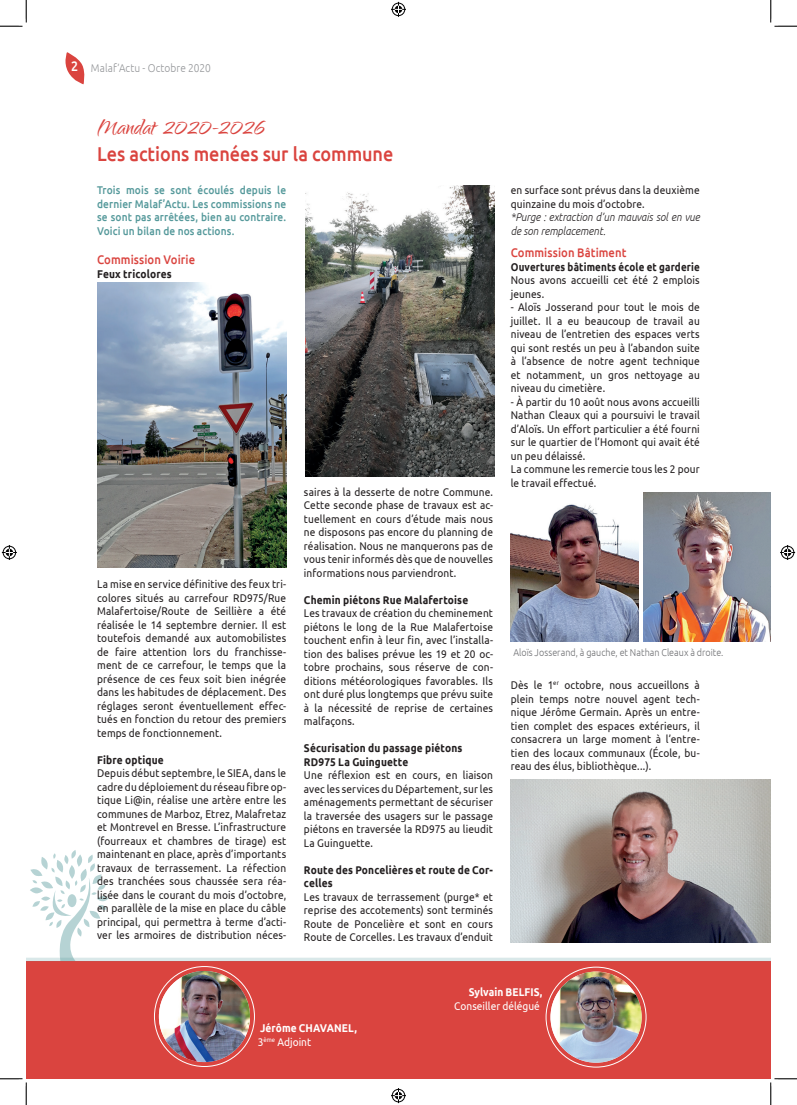
<style>
.page{position:relative;width:797px;height:1105px;background:#fff}
.page>*{position:absolute;margin:0;border:0;box-sizing:border-box;transform-origin:0 0}
.t1{font:28.75px "Qwigley";letter-spacing:.005em;color:#da443f}
.t2{font:500 20px "Ubuntu";letter-spacing:-.005em;color:#da443f;scale:.9 1}
.t3{font:500 12.5px "Ubuntu";letter-spacing:.005em;color:#da443f;scale:.9 1}
.t4{font:11.25px/13.5px "Ubuntu";letter-spacing:.01em;color:#231f20;text-align:justify;scale:.9 1}
.t5{font:700 11.25px/13.5px "Ubuntu";letter-spacing:.015em;color:#231f20;scale:.9 1}
.t6{font:500 11.25px/13.5px "Ubuntu";letter-spacing:.01em;color:#55999b;text-align:justify;scale:.9 1}
.t7{font:italic 300 11.25px/13.5px "Ubuntu";color:#231f20;scale:.9 1}
.t8{font:700 11.25px/13.5px "Ubuntu";letter-spacing:.005em;color:#fff;scale:.9 1}
.t9{font:700 11.25px "Ubuntu";letter-spacing:.015em;color:#231f20;scale:.87 1}
.t10{font:300 11.25px "Ubuntu";letter-spacing:.01em;color:#939598;scale:.9 1}
.t11{font:11.25px "Ubuntu";color:#fff;scale:.9 1}
.t12{font:300 10px "Ubuntu";letter-spacing:.005em;color:#6c6d70;scale:.9 1}
.s1{font-weight:500;font-size:13.75px;color:#fff}
.s2{font-weight:400}
</style>
<div class="page">
<svg style="left:65px;top:52px;width:20px;height:32px"></svg>
<svg style="left:30px;top:850px;width:76px;height:44px"></svg>
<div style="left:26px;top:961px;width:744px;height:118px;background:#da443f"></div>
<hr style="left:770px;top:961px;width:1px;height:118px;background:#da443f">
<svg style="left:26px;top:894px;width:744px;height:68px"></svg>
<img style="left:550px;top:971px;width:91px;height:92px;border-radius:46px">
<img style="left:159px;top:971px;width:91px;height:91px;border-radius:46px">
<img style="left:97px;top:283px;width:189px;height:285px">
<img style="left:306px;top:186px;width:189px;height:290px">
<img style="left:643px;top:493px;width:127px;height:149px">
<img style="left:511px;top:780px;width:259px;height:162px">
<img style="left:511px;top:504px;width:127px;height:138px">
<svg style="left:0;top:0;width:27px;height:27px"></svg>
<svg style="left:0;top:1078px;width:27px;height:27px"></svg>
<svg style="left:770px;top:0;width:27px;height:27px"></svg>
<svg style="left:770px;top:1078px;width:27px;height:27px"></svg>
<svg style="left:391px;top:2px;width:15px;height:15px"></svg>
<svg style="left:391px;top:1088px;width:15px;height:15px"></svg>
<svg style="left:2px;top:545px;width:15px;height:15px"></svg>
<svg style="left:780px;top:545px;width:15px;height:15px"></svg>
<p class="t10" style="left:71px;top:61px;width:157px"><span class="s1">2</span> Malaf’Actu - Octobre 2020</p>
<h1 class="t1" style="left:97px;top:111px;width:169px">Mandat 2020-2026</h1>
<h2 class="t2" style="left:97px;top:142px;width:331px">Les actions menées sur la commune</h2>
<p class="t6" style="left:97px;top:183px;width:211px">Trois mois se sont écoulés depuis le dernier Malaf’Actu. Les commissions ne se sont pas arrêtées, bien au contraire.<br>Voici un bilan de nos actions.</p>
<p class="t3" style="left:97px;top:252px;width:110px">Commission Voirie</p>
<p class="t5" style="left:97px;top:267px;width:84px">Feux tricolores</p>
<p class="t4" style="left:97px;top:577px;width:211px">La mise en service définitive des feux tri&shy;colores situés au carrefour RD975/Rue Malafertoise/Route de Seillière a été réalisée le 14 septembre dernier. Il est toutefois demandé aux automobilistes de faire attention lors du franchisse&shy;ment de ce carrefour, le temps que la présence de ces feux soit bien inégrée dans les habitudes de déplacement. Des réglages seront éventuellement effec&shy;tués en fonction du retour des premiers temps de fonctionnement.</p>
<p class="t5" style="left:97px;top:753px;width:75px">Fibre optique</p>
<p class="t4" style="left:97px;top:766px;width:212px">Depuis début septembre, le SIEA, dans le cadre du déploiement du réseau fibre op&shy;tique Li@in, réalise une artère entre les communes de Marboz, Etrez, Malafretaz et Montrevel en Bresse. L’infrastructure (fourreaux et chambres de tirage) est maintenant en place, après d’importants travaux de terrassement. La réfection des tranchées sous chaussée sera réa&shy;lisée dans le courant du mois d’octobre, en parallèle de la mise en place du câble principal, qui permettra à terme d’acti&shy;ver les armoires de distribution néces-</p>
<p class="t4" style="left:304px;top:485px;width:211px">saires à la desserte de notre Commune.<br>Cette seconde phase de travaux est ac&shy;tuellement en cours d’étude mais nous ne disposons pas encore du planning de réalisation. Nous ne manquerons pas de vous tenir informés dès que de nouvelles informations nous parviendront.</p>
<p class="t5" style="left:304px;top:593px;width:184px">Chemin piétons Rue Malafertoise</p>
<p class="t4" style="left:304px;top:606px;width:211px">Les travaux de création du cheminement piétons le long de la Rue Malafertoise touchent enfin à leur fin, avec l’installa&shy;tion des balises prévue les 19 et 20 oc&shy;tobre prochains, sous réserve de con&shy;ditions météorologiques favorables. Ils ont duré plus longtemps que prévu suite à la nécessité de reprise de certaines malfaçons.</p>
<p class="t5" style="left:304px;top:741px;width:177px">Sécurisation du passage piétons<br>RD975 La Guinguette</p>
<p class="t4" style="left:304px;top:768px;width:211px">Une réflexion est en cours, en liaison avec les services du Département, sur les aménagements permettant de sécuriser la traversée des usagers sur le passage piétons en traversée la RD975 au lieudit La Guinguette.</p>
<p class="t5" style="left:304px;top:863px;width:211px">Route des Poncelières et route de Cor&shy;celles</p>
<p class="t4" style="left:304px;top:890px;width:211px">Les travaux de terrassement (purge* et reprise des accotements) sont terminés Route de Poncelière et sont en cours Route de Corcelles. Les travaux d’enduit</p>
<p class="t4" style="left:511px;top:183px;width:211px">en surface sont prévus dans la deuxième quinzaine du mois d’octobre.</p>
<p class="t7" style="left:511px;top:210px;width:211px">*Purge : extraction d’un mauvais sol en vue de son remplacement.</p>
<p class="t3" style="left:511px;top:245px;width:130px">Commission Bâtiment</p>
<p class="t9" style="left:511px;top:260px;width:219px">Ouvertures bâtiments école et garderie</p>
<p class="t4" style="left:511px;top:273px;width:211px">Nous avons accueilli cet été 2 emplois jeunes.</p>
<p class="t4" style="left:511px;top:300px;width:211px">- Aloïs Josserand pour tout le mois de juillet. Il a eu beaucoup de travail au niveau de l’entretien des espaces verts qui sont restés un peu à l’abandon suite à l’absence de notre agent technique et notamment, un gros nettoyage au niveau du cimetière.</p>
<p class="t4" style="left:511px;top:394px;width:211px;text-align:left">- À partir du 10 août nous avons accueilli Nathan Cleaux qui a poursuivi le travail d’Aloïs. Un effort particulier a été fourni sur le quartier de l’Homont qui avait été un peu délaissé.<br>La commune les remercie tous les 2 pour le travail effectué.</p>
<p class="t12" style="left:513px;top:646px;width:235px">Aloïs Josserand, à gauche, et Nathan Cleaux à droite.</p>
<p class="t4" style="left:510px;top:678px;width:211px">Dès le 1<sup>er</sup> octobre, nous accueillons à plein temps notre nouvel agent tech&shy;nique Jérôme Germain. Après un entre&shy;tien complet des espaces extérieurs, il consacrera un large moment à l’entre&shy;tien des locaux communaux (École, bu&shy;reau des élus, bibliothèque...).</p>
<p class="t8" style="left:258px;top:1021px;width:112px">Jérôme CHAVANEL,<br><span class="s2">3</span><sup>ème</sup> <span class="s2">Adjoint</span></p>
<p class="t8" style="left:468px;top:985px;width:83px">Sylvain BELFIS,</p>
<p class="t11" style="left:454px;top:999px;width:97px">Conseiller délégué</p>
</div>
